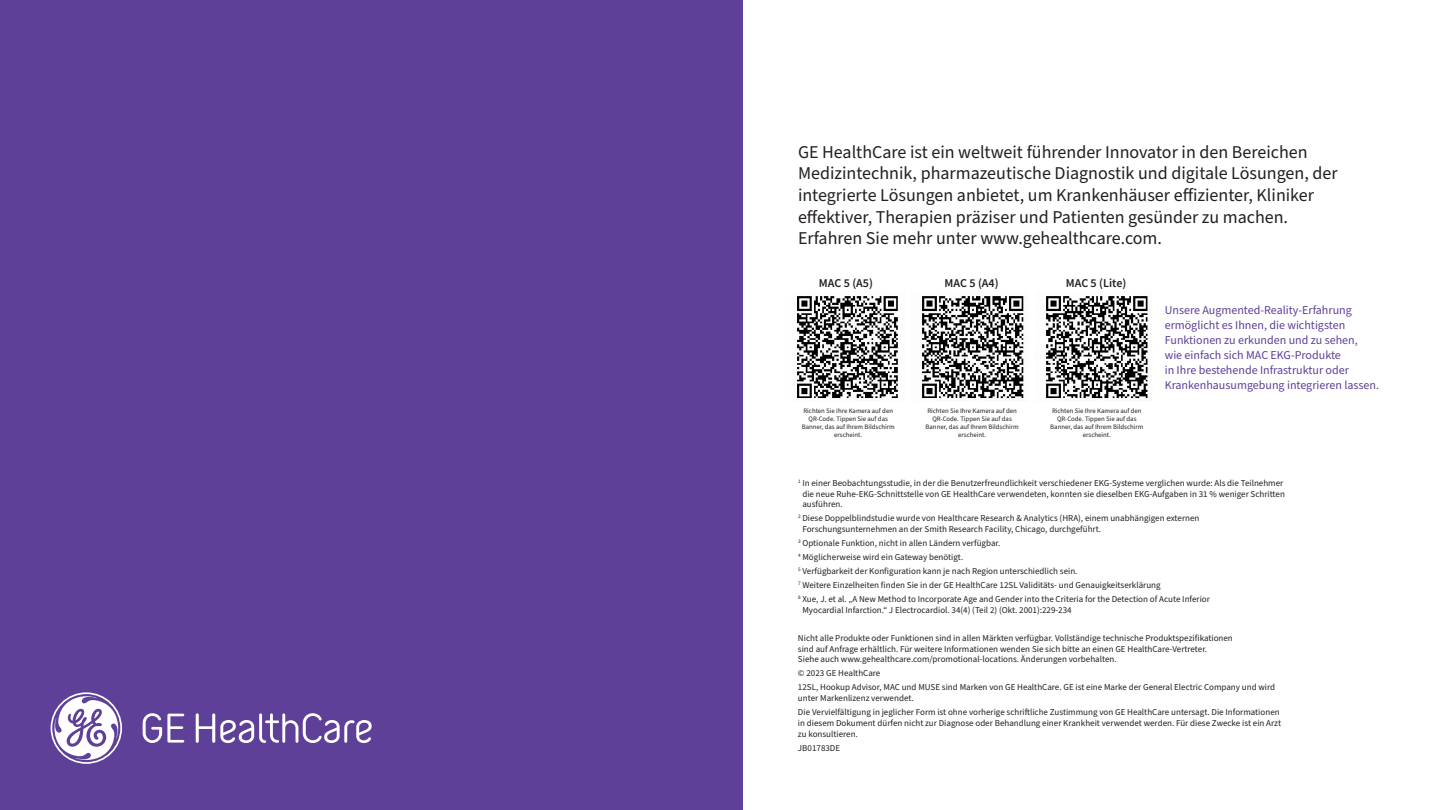
<style>
.page{position:relative;width:1440px;height:810px;background:#fff}
.page>*{position:absolute;margin:0;border:0;box-sizing:border-box;transform-origin:0 0}
.t1{font:18px/21.8px "Source Sans Pro";color:#231f20}
.t2{font:12px/15px "Source Sans Pro";color:#5e4099}
.t3{font:600 12px "Source Sans Pro";color:#231f20}
.t4{font:9px/10.8px "Source Sans Pro";color:#231f20}
.t5{font:6.75px/8.1px "Source Sans Pro";color:#231f20;text-align:center}
</style>
<div class="page">
<div style="left:0;top:0;width:742px;height:810px;background:#5e4099"></div>
<svg style="left:51px;top:692px;width:321px;height:72px"></svg>
<img style="left:797px;top:296px;width:101px;height:103px">
<img style="left:922px;top:296px;width:102px;height:104px">
<img style="left:1046px;top:296px;width:102px;height:103px">
<p class="t1" style="left:798px;top:141px;width:541px">GE HealthCare ist ein weltweit führender Innovator in den Bereichen Medizintechnik, pharmazeutische Diagnostik und digitale Lösungen, der integrierte Lösungen anbietet, um Krankenhäuser effizienter, Kliniker effektiver, Therapien präziser und Patienten gesünder zu machen.<br>Erfahren Sie mehr unter www.gehealthcare.com.</p>
<h2 class="t3" style="left:819px;top:275px;width:56px">MAC 5 (A5)</h2>
<h2 class="t3" style="left:945px;top:275px;width:56px">MAC 5 (A4)</h2>
<h2 class="t3" style="left:1066px;top:275px;width:62px">MAC 5 (Lite)</h2>
<p class="t5" style="left:802px;top:406px;width:95px">Richten Sie Ihre Kamera auf den<br>QR-Code. Tippen Sie auf das<br>Banner, das auf Ihrem Bildschirm erscheint.</p>
<p class="t5" style="left:926px;top:406px;width:95px">Richten Sie Ihre Kamera auf den<br>QR-Code. Tippen Sie auf das<br>Banner, das auf Ihrem Bildschirm erscheint.</p>
<p class="t5" style="left:1050px;top:406px;width:95px">Richten Sie Ihre Kamera auf den<br>QR-Code. Tippen Sie auf das<br>Banner, das auf Ihrem Bildschirm erscheint.</p>
<h2 class="t2" style="left:1165px;top:303px;width:216px">Unsere Augmented-Reality-Erfahrung ermöglicht es Ihnen, die wichtigsten Funktionen zu erkunden und zu sehen,<br>wie einfach sich MAC EKG-Produkte<br>in Ihre bestehende Infrastruktur oder Krankenhausumgebung integrieren lassen.</h2>
<p class="t4" style="left:802px;top:478px;width:484px;text-indent:-4px"><sup>1</sup> In einer Beobachtungsstudie, in der die Benutzerfreundlichkeit verschiedener EKG-Systeme verglichen wurde: Als die Teilnehmer die neue Ruhe-EKG-Schnittstelle von GE HealthCare verwendeten, konnten sie dieselben EKG-Aufgaben in 31 % weniger Schritten ausführen.</p>
<p class="t4" style="left:802px;top:513px;width:399px;text-indent:-4px"><sup>2</sup> Diese Doppelblindstudie wurde von Healthcare Research &amp; Analytics (HRA), einem unabhängigen externen<br>Forschungsunternehmen an der Smith Research Facility, Chicago, durchgeführt.</p>
<p class="t4" style="left:798px;top:536px;width:413px;line-height:14px"><sup>3</sup> Optionale Funktion, nicht in allen Ländern verfügbar.<br><sup>4</sup> Möglicherweise wird ein Gateway benötigt.<br><sup>5</sup> Verfügbarkeit der Konfiguration kann je nach Region unterschiedlich sein.<br><sup>7</sup> Weitere Einzelheiten finden Sie in der GE HealthCare 12SL Validitäts- und Genauigkeitserklärung<br><sup>8</sup> Xue, J. et al. „A New Method to Incorporate Age and Gender into the Criteria for the Detection of Acute Inferior</p>
<p class="t4" style="left:802px;top:605px;width:271px">Myocardial Infarction.“ J Electrocardiol. 34(4) (Teil 2) (Okt. 2001):229-234</p>
<p class="t4" style="left:798px;top:633px;width:436px">Nicht alle Produkte oder Funktionen sind in allen Märkten verfügbar. Vollständige technische Produktspezifikationen sind auf Anfrage erhältlich. Für weitere Informationen wenden Sie sich bitte an einen GE HealthCare-Vertreter.<br>Siehe auch www.gehealthcare.com/promotional-locations. Änderungen vorbehalten.</p>
<p class="t4" style="left:798px;top:667px;width:479px;line-height:14px">© 2023 GE HealthCare<br>12SL, Hookup Advisor, MAC und MUSE sind Marken von GE HealthCare. GE ist eine Marke der General Electric Company und wird</p>
<p class="t4" style="left:798px;top:692px;width:483px;line-height:14px">unter Markenlizenz verwendet.<br>Die Vervielfältigung in jeglicher Form ist ohne vorherige schriftliche Zustimmung von GE HealthCare untersagt. Die Informationen</p>
<p class="t4" style="left:798px;top:718px;width:485px">in diesem Dokument dürfen nicht zur Diagnose oder Behandlung einer Krankheit verwendet werden. Für diese Zwecke ist ein Arzt zu konsultieren.</p>
<p class="t4" style="left:798px;top:743px;width:44px">JB01783DE</p>
</div>
